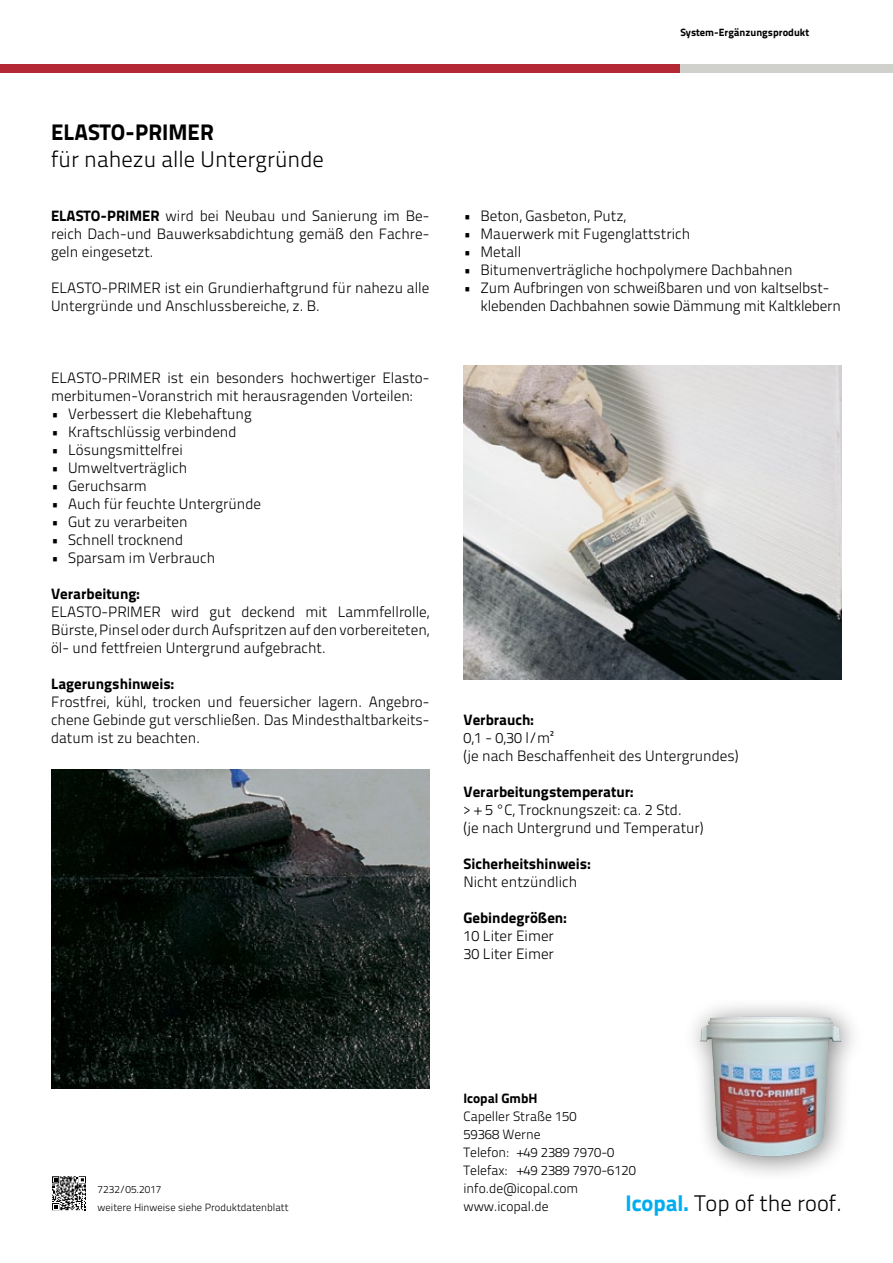
<style>
.page{position:relative;width:893px;height:1263px;background:#fff}
.page>*{position:absolute;margin:0;border:0;box-sizing:border-box;transform-origin:0 0}
.t1{font:22.5px "Titillium Text 25 L 250 wt";color:#000}
.t2{font:22.5px "Titillium Text 25 L 999 wt";color:#000}
.t3{font:15px/18px "Titillium Text 25 L 250 wt";color:#000}
.t4{font:15px "Titillium Text 25 L 999 wt";color:#000}
.t5{font:13.5px/18px "Titillium Text 25 L 250 wt";color:#000}
.t6{font:13.5px "Titillium Text 25 L 999 wt";color:#000}
.t7{font:10.5px/18px "Titillium Text 25 L 250 wt";color:#000}
.t8{font:10.5px "Titillium Text 25 L 999 wt";color:#000}
.s1{font-family:"Titillium Text 25 L 999 wt"}
.s2{font-family:"Titillium Text 25 L 999 wt";color:#00aeef}
</style>
<div class="page">
<div style="left:681px;top:996px;width:185px;height:187px;background:#000;opacity:.5"></div>
<img style="left:700px;top:1017px;width:88px;height:24px">
<div style="left:0;top:64px;width:680px;height:8px;background:#b42836"></div>
<div style="left:680px;top:64px;width:213px;height:8px;background:#d0d0cd"></div>
<img style="left:463px;top:365px;width:379px;height:314px">
<svg style="left:52px;top:1210px;width:34px;height:1px"></svg>
<svg style="left:52px;top:1176px;width:34px;height:34px"></svg>
<img style="left:51px;top:769px;width:378px;height:319px">
<h1 class="t2" style="left:51px;top:115px;width:164px">ELASTO-PRIMER</h1>
<h1 class="t1" style="left:51px;top:143px;width:274px">für nahezu alle Untergründe</h1>
<p class="t3" style="left:51px;top:206px;width:380px;text-align:justify"><span class="s1">ELASTO-PRIMER</span> wird bei Neubau und Sanierung im Be&shy;reich Dach-und Bauwerksabdichtung gemäß den Fachre&shy;geln eingesetzt.</p>
<p class="t3" style="left:51px;top:278px;width:380px">ELASTO-PRIMER ist ein Grundierhaftgrund für nahezu alle<br>Untergründe und Anschlussbereiche, z. B.</p>
<p class="t3" style="left:51px;top:368px;width:380px">ELASTO-PRIMER ist ein besonders hochwertiger Elasto&shy;merbitumen-Voranstrich mit herausragenden Vorteilen:</p>
<p class="t3" style="left:51px;top:404px;width:202px">• Verbessert die Klebehaftung</p>
<p class="t3" style="left:51px;top:422px;width:187px">• Kraftschlüssig verbindend</p>
<p class="t3" style="left:51px;top:440px;width:133px">• Lösungsmittelfrei</p>
<p class="t3" style="left:51px;top:458px;width:138px">• Umweltverträglich</p>
<p class="t3" style="left:51px;top:476px;width:97px">• Geruchsarm</p>
<p class="t3" style="left:51px;top:494px;width:212px">• Auch für feuchte Untergründe</p>
<p class="t3" style="left:51px;top:512px;width:138px">• Gut zu verarbeiten</p>
<p class="t3" style="left:51px;top:530px;width:134px">• Schnell trocknend</p>
<p class="t3" style="left:51px;top:548px;width:166px">• Sparsam im Verbrauch</p>
<p class="t4" style="left:51px;top:582px;width:90px">Verarbeitung:</p>
<p class="t3" style="left:51px;top:602px;width:380px;text-align:justify">ELASTO-PRIMER wird gut deckend mit Lammfellrolle, Bürste, Pinsel oder durch Aufspritzen auf den vorbereiteten, öl- und fettfreien Untergrund aufgebracht.</p>
<p class="t4" style="left:51px;top:672px;width:125px">Lagerungshinweis:</p>
<p class="t3" style="left:51px;top:692px;width:380px;text-align:justify">Frostfrei, kühl, trocken und feuersicher lagern. Angebro&shy;chene Gebinde gut verschließen. Das Mindesthaltbarkeits&shy;datum ist zu beachten.</p>
<p class="t8" style="left:680px;top:24px;width:130px">System-Ergänzungsprodukt</p>
<p class="t3" style="left:463px;top:206px;width:164px">• Beton, Gasbeton, Putz,</p>
<p class="t3" style="left:463px;top:224px;width:228px">• Mauerwerk mit Fugenglattstrich</p>
<p class="t3" style="left:463px;top:242px;width:59px">• Metall</p>
<p class="t3" style="left:463px;top:260px;width:331px">• Bitumenverträgliche hochpolymere Dachbahnen</p>
<p class="t3" style="left:480px;top:278px;width:362px;text-indent:-17px">• Zum Aufbringen von schweißbaren und von kaltselbst&shy;klebenden Dachbahnen sowie Dämmung mit Kaltklebern</p>
<p class="t4" style="left:463px;top:708px;width:72px">Verbrauch:</p>
<p class="t3" style="left:463px;top:728px;width:277px">0,1 - 0,30 l/m²<br>(je nach Beschaffenheit des Untergrundes)</p>
<p class="t4" style="left:463px;top:780px;width:172px">Verarbeitungstemperatur:</p>
<p class="t3" style="left:463px;top:800px;width:242px">&gt; + 5 °C, Trocknungszeit: ca. 2 Std.<br>(je nach Untergrund und Temperatur)</p>
<p class="t4" style="left:463px;top:852px;width:129px">Sicherheitshinweis:</p>
<p class="t3" style="left:463px;top:872px;width:115px">Nicht entzündlich</p>
<p class="t4" style="left:463px;top:906px;width:105px">Gebindegrößen:</p>
<p class="t3" style="left:463px;top:926px;width:92px">10 Liter Eimer<br>30 Liter Eimer</p>
<p class="t6" style="left:463px;top:1088px;width:75px">Icopal GmbH</p>
<p class="t5" style="left:463px;top:1107px;width:174px">Capeller Straße 150<br>59368 Werne<br>Telefon: +49 2389 7970-0<br>Telefax: +49 2389 7970-6120 info.de@icopal.com www.icopal.de</p>
<p class="t7" style="left:98px;top:1180px;width:192px">7232/05.2017<br>weitere Hinweise siehe Produktdatenblatt</p>
<h1 class="t1" style="left:625px;top:1187px;width:218px"><span class="s2">Icopal.</span> Top of the roof.</h1>
</div>
